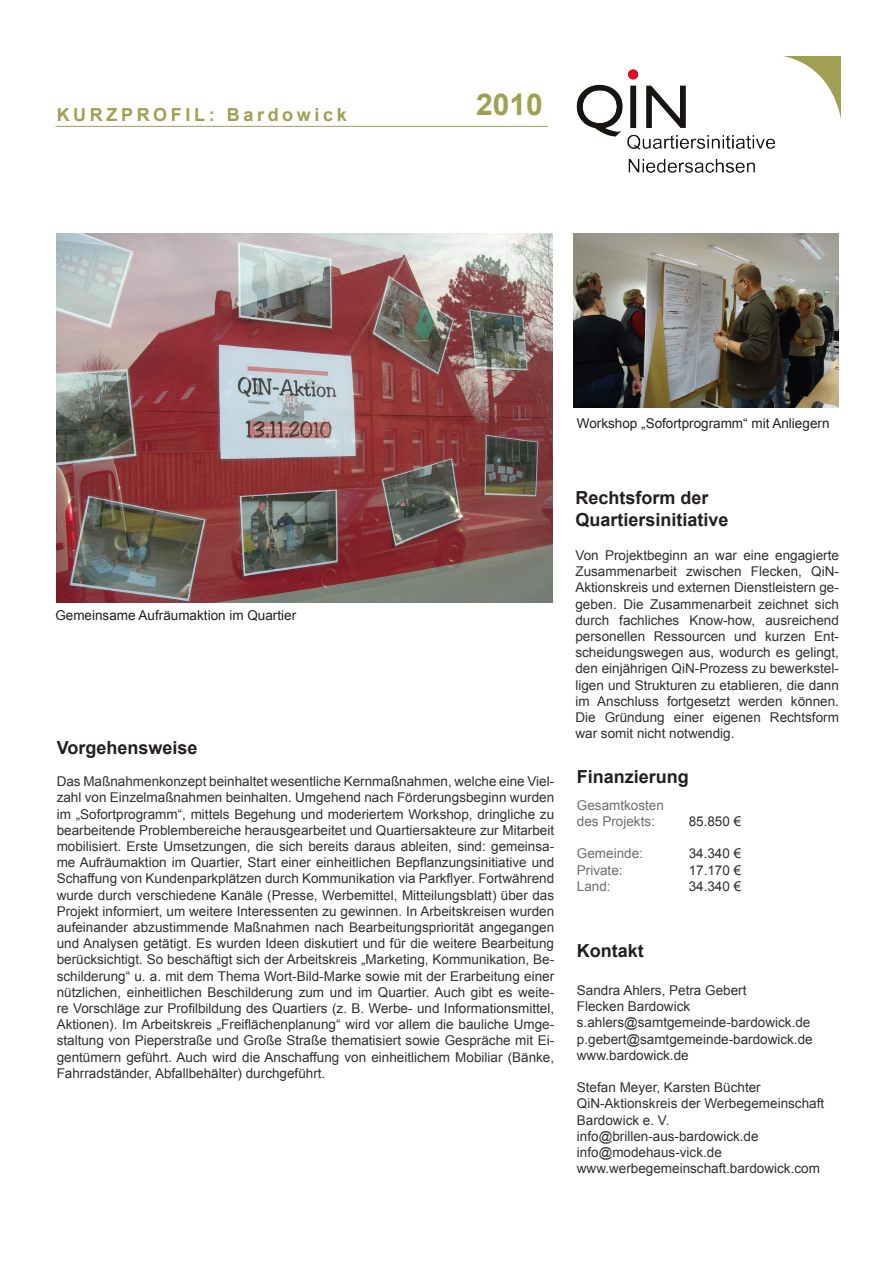
<style>
.page{position:relative;width:893px;height:1263px;background:#fff}
.page>*{position:absolute;margin:0;border:0;box-sizing:border-box;transform-origin:0 0}
.t1{font:700 30px "Arial";color:#a19f51}
.t2{font:700 18px "Arial";color:#231f20}
.t3{font:700 18px "Arial";letter-spacing:.2em;color:#a19f51}
.t4{font:13.5px/16.2px "Arial";color:#312f30}
.t5{font:13.5px "Arial";color:#231f20}
.t6{font:13.5px "Arial";color:#6c6d70}
</style>
<div class="page">
<svg style="left:55px;top:56px;width:786px;height:70px"></svg>
<hr style="left:55px;top:126px;width:493px;height:1px;background:#a19f51">
<img style="left:577px;top:69px;width:198px;height:104px">
<img style="left:57px;top:234px;width:496px;height:368px">
<img style="left:573px;top:234px;width:265px;height:174px">
<p class="t3" style="left:57px;top:103px;width:292px">KURZPROFIL: Bardowick</p>
<p class="t1" style="left:476px;top:85px;width:68px">2010</p>
<p class="t5" style="left:577px;top:414px;width:254px">Workshop „Sofortprogramm“ mit Anliegern</p>
<p class="t5" style="left:55px;top:606px;width:242px">Gemeinsame Aufräumaktion im Quartier</p>
<p class="t2" style="left:57px;top:736px;width:142px">Vorgehensweise</p>
<p class="t4" style="left:57px;top:773px;width:499px;text-align:justify">Das Maßnahmenkonzept beinhaltet wesentliche Kernmaßnahmen, welche eine Viel&shy;zahl von Einzelmaßnahmen beinhalten. Umgehend nach Förderungsbeginn wurden im „Sofortprogramm“, mittels Begehung und moderiertem Workshop, dringliche zu bearbeitende Problembereiche herausgearbeitet und Quartiersakteure zur Mitarbeit mobilisiert. Erste Umsetzungen, die sich bereits daraus ableiten, sind: gemeinsa&shy;me Aufräumaktion im Quartier, Start einer einheitlichen Bepflanzungsinitiative und Schaffung von Kundenparkplätzen durch Kommunikation via Parkflyer. Fortwährend wurde durch verschiedene Kanäle (Presse, Werbemittel, Mitteilungsblatt) über das Projekt informiert, um weitere Interessenten zu gewinnen. In Arbeitskreisen wurden aufeinander abzustimmende Maßnahmen nach Bearbeitungspriorität angegangen und Analysen getätigt. Es wurden Ideen diskutiert und für die weitere Bearbeitung berücksichtigt. So beschäftigt sich der Arbeitskreis „Marketing, Kommunikation, Be&shy;schilderung“ u. a. mit dem Thema Wort-Bild-Marke sowie mit der Erarbeitung einer nützlichen, einheitlichen Beschilderung zum und im Quartier. Auch gibt es weite&shy;re Vorschläge zur Profilbildung des Quartiers (z. B. Werbe- und Informationsmittel, Aktionen). Im Arbeitskreis „Freiflächenplanung“ wird vor allem die bauliche Umge&shy;staltung von Pieperstraße und Große Straße thematisiert sowie Gespräche mit Ei&shy;gentümern geführt. Auch wird die Anschaffung von einheitlichem Mobiliar (Bänke, Fahrradständer, Abfallbehälter) durchgeführt.</p>
<p class="t2" style="left:575px;top:486px;width:135px">Rechtsform der</p>
<p class="t2" style="left:575px;top:508px;width:155px">Quartiersinitiative</p>
<p class="t4" style="left:575px;top:547px;width:265px;text-align:justify">Von Projektbeginn an war eine engagierte Zusammenarbeit zwischen Flecken, QiN-Aktionskreis und externen Dienstleistern ge&shy;geben. Die Zusammenarbeit zeichnet sich durch fachliches Know-how, ausreichend personellen Ressourcen und kurzen Ent&shy;scheidungswegen aus, wodurch es gelingt, den einjährigen QiN-Prozess zu bewerkstel&shy;ligen und Strukturen zu etablieren, die dann im Anschluss fortgesetzt werden können.<br>Die Gründung einer eigenen Rechtsform war somit nicht notwendig.</p>
<p class="t2" style="left:577px;top:765px;width:114px">Finanzierung</p>
<p class="t6" style="left:577px;top:796px;width:89px">Gesamtkosten</p>
<p class="t6" style="left:577px;top:812px;width:80px">des Projekts:</p>
<p class="t4" style="left:689px;top:813px;width:54px">85.850 €</p>
<p class="t6" style="left:577px;top:845px;width:68px">Gemeinde:</p>
<p class="t4" style="left:689px;top:846px;width:54px">34.340 €</p>
<p class="t6" style="left:577px;top:861px;width:47px">Private:</p>
<p class="t4" style="left:689px;top:862px;width:54px">17.170 €</p>
<p class="t6" style="left:577px;top:877px;width:35px">Land:</p>
<p class="t4" style="left:689px;top:878px;width:54px">34.340 €</p>
<p class="t2" style="left:577px;top:939px;width:68px">Kontakt</p>
<p class="t4" style="left:577px;top:982px;width:171px">Sandra Ahlers, Petra Gebert</p>
<p class="t4" style="left:577px;top:998px;width:115px">Flecken Bardowick</p>
<p class="t4" style="left:577px;top:1015px;width:237px">s.ahlers@samtgemeinde-bardowick.de p.gebert@samtgemeinde-bardowick.de</p>
<p class="t4" style="left:577px;top:1047px;width:113px">www.bardowick.de</p>
<p class="t4" style="left:577px;top:1079px;width:185px">Stefan Meyer, Karsten Büchter</p>
<p class="t4" style="left:577px;top:1096px;width:249px">QiN-Aktionskreis der Werbegemeinschaft<br>Bardowick e. V.</p>
<p class="t4" style="left:577px;top:1128px;width:183px">info@brillen-aus-bardowick.de</p>
<p class="t4" style="left:577px;top:1144px;width:147px">info@modehaus-vick.de</p>
<p class="t4" style="left:577px;top:1160px;width:245px">www.werbegemeinschaft.bardowick.com</p>
</div>
